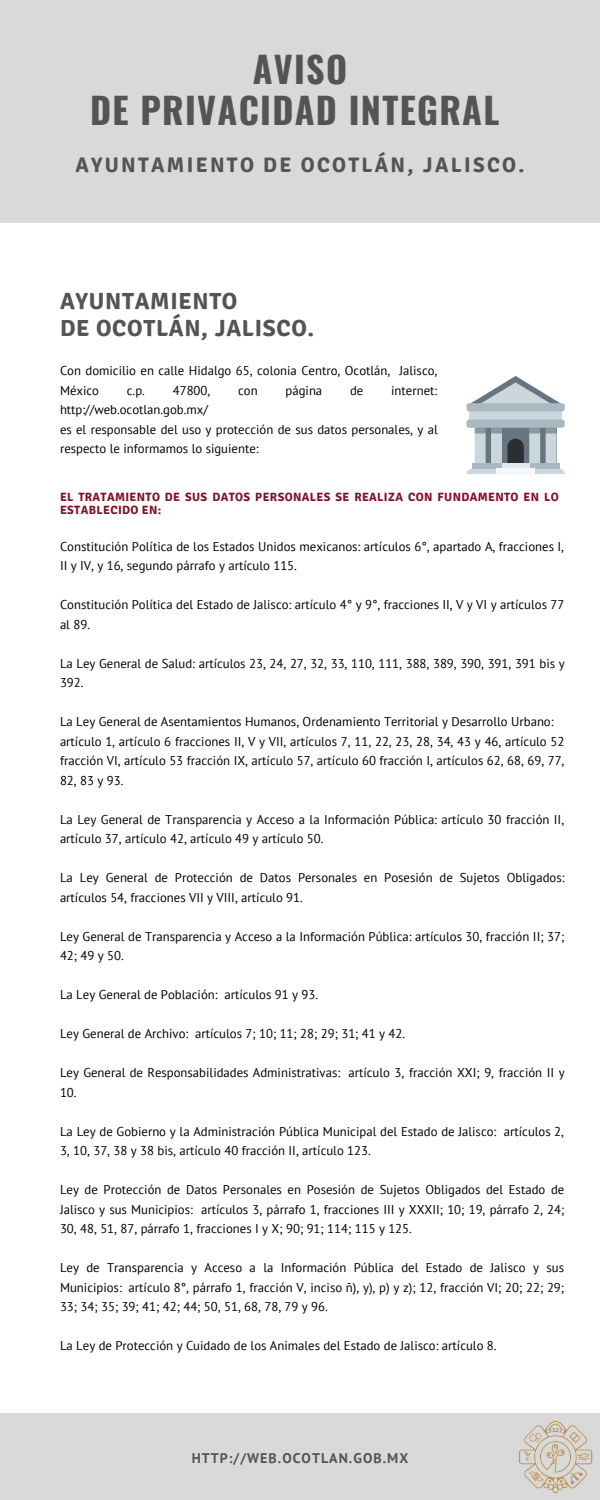
<style>
.page{position:relative;width:600px;height:1500px;background:#d9d9d9}
.page>*{position:absolute;margin:0;border:0;box-sizing:border-box;transform-origin:0 0}
.t1{font:700 36px "Oswald";letter-spacing:.035em;color:#545454}
.t2{font:700 23.3px "Signika";letter-spacing:.03em;color:#545454}
.t3{font:700 21px "Signika";letter-spacing:.11em;color:#545454}
.t4{font:700 14px "PT Sans";letter-spacing:.075em;color:#545454}
.t5{font:12.8px/19.5px "PT Sans";color:#000}
.t6{font:700 12px/13.5px "Signika";letter-spacing:.03em;color:#801128}
</style>
<div class="page">
<div style="left:0;top:223px;width:600px;height:1189px;background:#fff"></div>
<svg style="left:466px;top:469px;width:99px;height:5px"></svg>
<div style="left:472px;top:463px;width:87px;height:6px;background:#aab8c2"></div>
<svg style="left:466px;top:376px;width:99px;height:87px"></svg>
<div style="left:502px;top:463px;width:27px;height:6px;background:#e1e8ed"></div>
<div style="left:497px;top:469px;width:38px;height:5px;background:#f5f8fa"></div>
<img style="left:518px;top:1420px;width:75px;height:74px">
<p class="t1" style="left:253px;top:41px;width:96px">AVISO</p>
<p class="t1" style="left:90px;top:82px;width:411px">DE PRIVACIDAD INTEGRAL</p>
<p class="t3" style="left:75px;top:153px;width:451px">AYUNTAMIENTO DE OCOTLÁN, JALISCO.</p>
<p class="t2" style="left:60px;top:287px;width:179px">AYUNTAMIENTO</p>
<p class="t2" style="left:60px;top:314px;width:256px">DE OCOTLÁN, JALISCO.</p>
<p class="t5" style="left:60px;top:361px;width:379px">Con domicilio en calle Hidalgo 65, colonia Centro, Ocotlán, Jalisco,<br>México</p>
<p class="t5" style="left:127px;top:380px;width:20px">c.p.</p>
<p class="t5" style="left:173px;top:380px;width:39px">47800,</p>
<p class="t5" style="left:238px;top:380px;width:21px">con</p>
<p class="t5" style="left:286px;top:380px;width:38px">página</p>
<p class="t5" style="left:350px;top:380px;width:15px">de</p>
<p class="t5" style="left:391px;top:380px;width:48px">internet:</p>
<p class="t5" style="left:60px;top:400px;width:150px">http://web.ocotlan.gob.mx/</p>
<p class="t5" style="left:60px;top:419px;width:379px">es el responsable del uso y protección de sus datos personales, y al respecto le informamos lo siguiente:</p>
<p class="t6" style="left:60px;top:490px;width:500px">EL TRATAMIENTO DE SUS DATOS PERSONALES SE REALIZA CON FUNDAMENTO EN LO<br>ESTABLECIDO EN:</p>
<p class="t5" style="left:60px;top:536px;width:506px">Constitución Política de los Estados Unidos mexicanos: artículos 6°, apartado A, fracciones I,<br>II y IV, y 16, segundo párrafo y artículo 115.</p>
<p class="t5" style="left:60px;top:595px;width:506px">Constitución Política del Estado de Jalisco: artículo 4° y 9°, fracciones II, V y VI y artículos 77 al 89.</p>
<p class="t5" style="left:60px;top:653px;width:506px">La Ley General de Salud: artículos 23, 24, 27, 32, 33, 110, 111, 388, 389, 390, 391, 391 bis y<br>392.</p>
<p class="t5" style="left:60px;top:712px;width:495px">La Ley General de Asentamientos Humanos, Ordenamiento Territorial y Desarrollo Urbano:</p>
<p class="t5" style="left:60px;top:731px;width:506px;text-align:justify">artículo 1, artículo 6 fracciones II, V y VII, artículos 7, 11, 22, 23, 28, 34, 43 y 46, artículo 52 fracción VI, artículo 53 fracción IX, artículo 57, artículo 60 fracción I, artículos 62, 68, 69, 77, 82, 83 y 93.</p>
<p class="t5" style="left:60px;top:809px;width:506px">La Ley General de Transparencia y Acceso a la Información Pública: artículo 30 fracción II, artículo 37, artículo 42, artículo 49 y artículo 50.</p>
<p class="t5" style="left:60px;top:868px;width:506px">La Ley General de Protección de Datos Personales en Posesión de Sujetos Obligados: artículos 54, fracciones VII y VIII, artículo 91.</p>
<p class="t5" style="left:60px;top:926px;width:506px">Ley General de Transparencia y Acceso a la Información Pública: artículos 30, fracción II; 37;<br>42; 49 y 50.</p>
<p class="t5" style="left:60px;top:985px;width:260px">La Ley General de Población: artículos 91 y 93.</p>
<p class="t5" style="left:60px;top:1024px;width:347px">Ley General de Archivo: artículos 7; 10; 11; 28; 29; 31; 41 y 42.</p>
<p class="t5" style="left:60px;top:1063px;width:506px">Ley General de Responsabilidades Administrativas: artículo 3, fracción XXI; 9, fracción II y<br>10.</p>
<p class="t5" style="left:60px;top:1121px;width:506px">La Ley de Gobierno y la Administración Pública Municipal del Estado de Jalisco: artículos 2,<br>3, 10, 37, 38 y 38 bis, artículo 40 fracción II, artículo 123.</p>
<p class="t5" style="left:60px;top:1180px;width:506px;text-align:justify">Ley de Protección de Datos Personales en Posesión de Sujetos Obligados del Estado de Jalisco y sus Municipios: artículos 3, párrafo 1, fracciones III y XXXII; 10; 19, párrafo 2, 24; 30, 48, 51, 87, párrafo 1, fracciones I y X; 90; 91; 114; 115 y 125.</p>
<p class="t5" style="left:60px;top:1258px;width:506px;text-align:justify">Ley de Transparencia y Acceso a la Información Pública del Estado de Jalisco y sus Municipios: artículo 8°, párrafo 1, fracción V, inciso ñ), y), p) y z); 12, fracción VI; 20; 22; 29; 33; 34; 35; 39; 41; 42; 44; 50, 51, 68, 78, 79 y 96.</p>
<p class="t5" style="left:60px;top:1336px;width:438px">La Ley de Protección y Cuidado de los Animales del Estado de Jalisco: artículo 8.</p>
<p class="t4" style="left:192px;top:1448px;width:218px">HTTP://WEB.OCOTLAN.GOB.MX</p>
</div>
